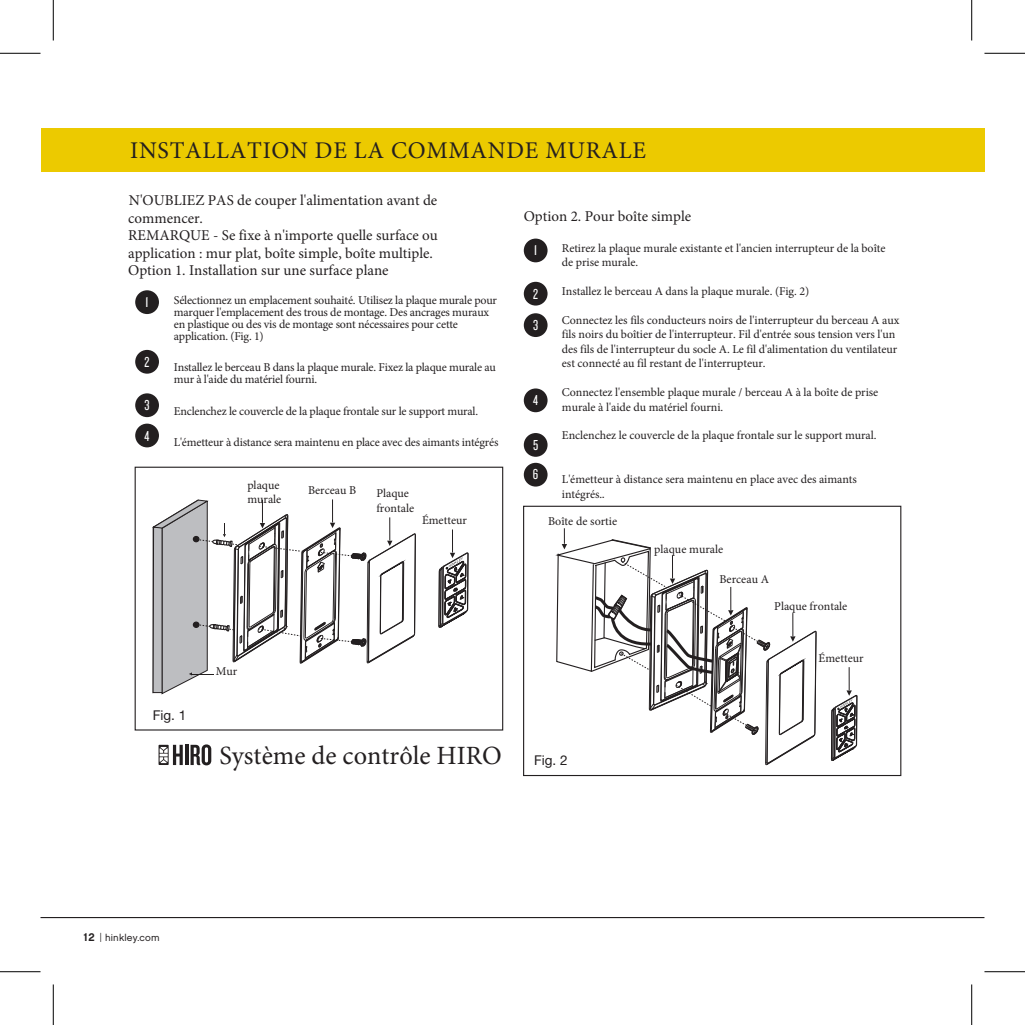
<style>
.page{position:relative;width:1025px;height:1025px;background:#fff}
.page>*{position:absolute;margin:0;border:0;box-sizing:border-box;transform-origin:0 0}
.t1{font:26.4px "Minion Pro";color:#231f20}
.t2{font:24px "Minion Pro";letter-spacing:.03em;color:#231f20}
.t3{font:15px/17.4px "Minion Pro";color:#231f20}
.t4{font:15px/30.3px "Knockout HTF28 Junior Featherwt";color:#fff}
.t5{font:13.5px "Helvetica Neue LT Pro";color:#231f20}
.t6{font:12px/14.4px "Minion Pro";letter-spacing:-.005em;color:#231f20}
.t7{font:12px/14.4px "Minion Pro";color:#221e1f}
.t8{font:9.75px "Chalet London Nineteen Sixty";letter-spacing:.015em;color:#231f20}
.s1{font-family:"Chalet London Nineteen Sixty"}
.s2{font-family:"Chalet New York Nineteen Sixty";font-size:11.25px}
.s3{font-family:"Archer Pro";font-weight:500}
</style>
<div class="page">
<hr style="left:40px;top:917px;width:944px;height:1px;background:#231f20">
<div style="left:40px;top:128px;width:944px;height:44px;background:#ecca00"></div>
<hr style="left:0;top:53px;width:40px;height:1px;background:#000">
<hr style="left:984px;top:53px;width:41px;height:1px;background:#000">
<hr style="left:0;top:971px;width:40px;height:1px;background:#000">
<hr style="left:984px;top:971px;width:41px;height:1px;background:#000">
<hr style="left:53px;top:0;width:1px;height:41px;background:#000">
<hr style="left:53px;top:984px;width:1px;height:41px;background:#000">
<hr style="left:971px;top:0;width:1px;height:41px;background:#000">
<hr style="left:971px;top:984px;width:1px;height:41px;background:#000">
<div style="left:135px;top:466px;width:368px;height:264px;border:1px solid #231f20"></div>
<div style="left:135px;top:290px;width:24px;height:24px;background:#231f20;border-radius:50%"></div>
<div style="left:135px;top:350px;width:24px;height:23px;background:#231f20;border-radius:50%"></div>
<div style="left:135px;top:393px;width:24px;height:24px;background:#231f20;border-radius:50%"></div>
<div style="left:135px;top:423px;width:24px;height:24px;background:#231f20;border-radius:50%"></div>
<div style="left:524px;top:238px;width:23px;height:24px;background:#231f20;border-radius:50%"></div>
<div style="left:524px;top:282px;width:23px;height:23px;background:#231f20;border-radius:50%"></div>
<div style="left:524px;top:313px;width:23px;height:24px;background:#231f20;border-radius:50%"></div>
<div style="left:524px;top:388px;width:23px;height:24px;background:#231f20;border-radius:50%"></div>
<div style="left:524px;top:433px;width:23px;height:24px;background:#231f20;border-radius:50%"></div>
<div style="left:524px;top:463px;width:23px;height:23px;background:#231f20;border-radius:50%"></div>
<svg style="left:152px;top:499px;width:264px;height:196px"></svg>
<svg style="left:553px;top:528px;width:264px;height:249px"></svg>
<hr style="left:185px;top:744px;width:3px;height:21px;background:#231f20">
<svg style="left:190px;top:744px;width:21px;height:21px"></svg>
<svg style="left:158px;top:744px;width:11px;height:21px"></svg>
<svg style="left:160px;top:744px;width:23px;height:21px"></svg>
<svg style="left:438px;top:529px;width:31px;height:99px"></svg>
<svg style="left:831px;top:667px;width:26px;height:110px"></svg>
<h2 class="t2" style="left:130px;top:134px;width:517px">INSTALLATION DE LA COMMANDE MURALE</h2>
<p class="t3" style="left:128px;top:192px;width:311px">N'OUBLIEZ PAS de couper l'alimentation avant de commencer.<br>REMARQUE - Se fixe à n'importe quelle surface ou application : mur plat, boîte simple, boîte multiple.<br>Option 1. Installation sur une surface plane</p>
<p class="t6" style="left:174px;top:294px;width:324px;line-height:12px">Sélectionnez un emplacement souhaité. Utilisez la plaque murale pour marquer l'emplacement des trous de montage. Des ancrages muraux en plastique ou des vis de montage sont nécessaires pour cette application. (Fig. 1)</p>
<p class="t6" style="left:174px;top:361px;width:323px;line-height:12px">Installez le berceau B dans la plaque murale. Fixez la plaque murale au mur à l'aide du matériel fourni.</p>
<p class="t6" style="left:174px;top:404px;width:306px">Enclenchez le couvercle de la plaque frontale sur le support mural.</p>
<p class="t6" style="left:174px;top:435px;width:326px">L'émetteur à distance sera maintenu en place avec des aimants intégrés</p>
<p class="t4" style="left:146px;top:287px;width:4px">1</p>
<p class="t4" style="left:145px;top:347px;width:6px">2</p>
<p class="t4" style="left:144px;top:390px;width:7px">3<br>4</p>
<p class="t7" style="left:247px;top:478px;width:35px">plaque murale</p>
<p class="t6" style="left:308px;top:483px;width:50px">Berceau B</p>
<p class="t6" style="left:376px;top:486px;width:39px">Plaque frontale</p>
<p class="t6" style="left:422px;top:513px;width:46px">Émetteur</p>
<p class="t5" style="left:153px;top:707px;width:35px">Fig. 1</p>
<p class="t6" style="left:216px;top:664px;width:23px">Mur</p>
<h1 class="t1" style="left:219px;top:738px;width:284px">Système de contrôle HIRO</h1>
<p class="t3" style="left:524px;top:207px;width:169px">Option 2. Pour boîte simple</p>
<p class="t4" style="left:534px;top:235px;width:4px">1</p>
<p class="t4" style="left:533px;top:278px;width:7px;line-height:31px">2<br>3</p>
<p class="t4" style="left:533px;top:385px;width:6px">4</p>
<p class="t4" style="left:533px;top:430px;width:7px;line-height:29.7px">5<br>6</p>
<p class="t6" style="left:562px;top:241px;width:325px">Retirez la plaque murale existante et l'ancien interrupteur de la boîte de prise murale.</p>
<p class="t6" style="left:562px;top:284px;width:249px">Installez le berceau A dans la plaque murale. (Fig. 2)</p>
<p class="t6" style="left:562px;top:313px;width:339px">Connectez les fils conducteurs noirs de l'interrupteur du berceau A aux fils noirs du boîtier de l'interrupteur. Fil d'entrée sous tension vers l'un des fils de l'interrupteur du socle A. Le fil d'alimentation du ventilateur est connecté au fil restant de l'interrupteur.</p>
<p class="t6" style="left:562px;top:385px;width:318px">Connectez l'ensemble plaque murale / berceau A à la boîte de prise murale à l'aide du matériel fourni.</p>
<p class="t6" style="left:562px;top:428px;width:316px">Enclenchez le couvercle de la plaque frontale sur le support mural.</p>
<p class="t6" style="left:562px;top:471px;width:296px;line-height:15.1px">L'émetteur à distance sera maintenu en place avec des aimants intégrés.<span class="s1">.</span></p>
<p class="t6" style="left:548px;top:514px;width:70px">Boîte de sortie</p>
<p class="t6" style="left:654px;top:541px;width:70px">plaque murale</p>
<p class="t6" style="left:719px;top:572px;width:51px">Berceau A</p>
<p class="t6" style="left:774px;top:599px;width:75px">Plaque frontale</p>
<p class="t6" style="left:818px;top:650px;width:46px">Émetteur</p>
<p class="t5" style="left:534px;top:751px;width:35px">Fig. 2</p>
<p class="t8" style="left:83px;top:931px;width:78px"><span class="s2">12</span> <span class="s3">|</span> hinkley.com</p>
</div>
